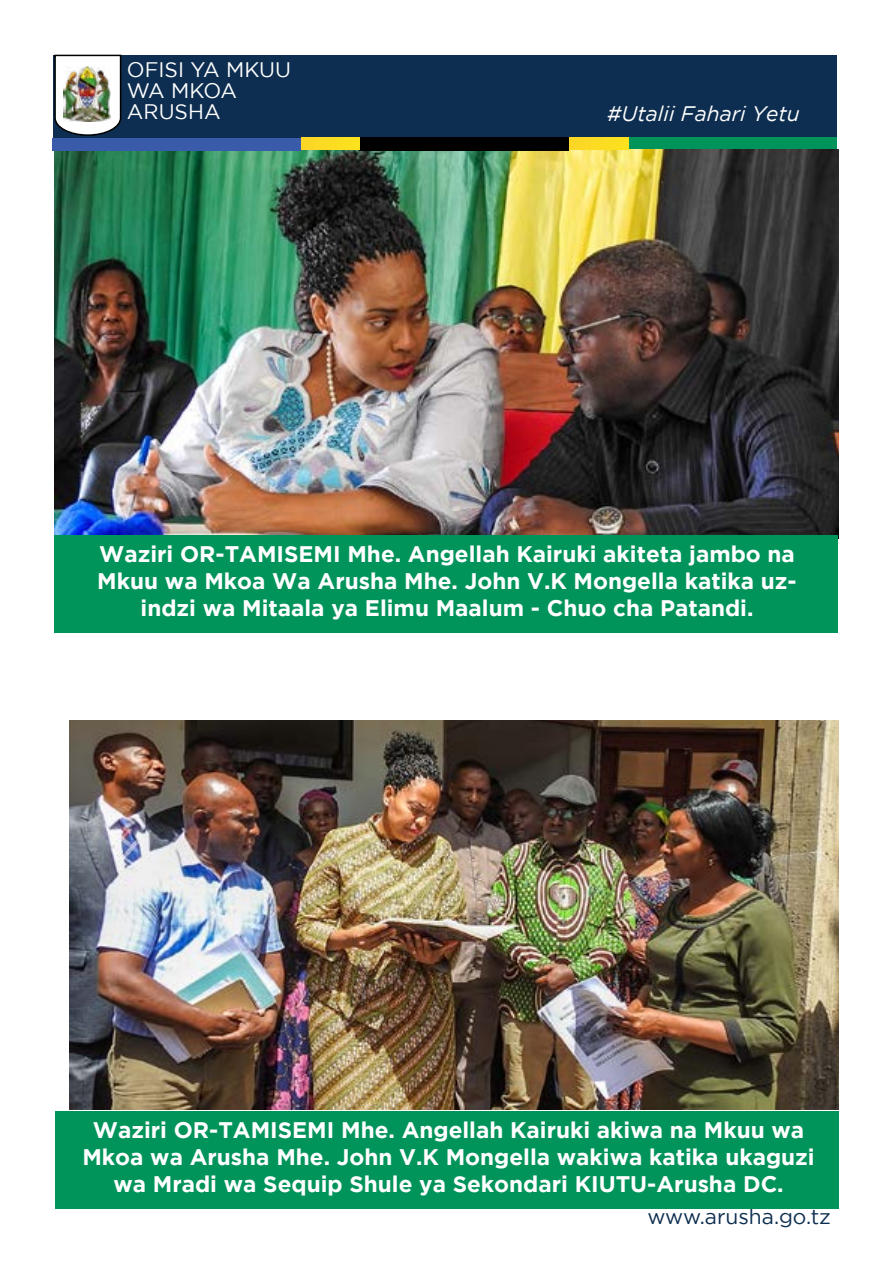
<style>
.page{position:relative;width:893px;height:1263px;background:#fff}
.page>*{position:absolute;margin:0;border:0;box-sizing:border-box;transform-origin:0 0}
.t1{font:700 22.5px/27px "Gotham";color:#fff;text-align:center}
.t2{font:21px/21px "Gotham";color:#fff}
.t3{font:italic 21px "Gotham";color:#fff}
.t4{font:21px "Gotham";color:#0d2e50}
</style>
<div class="page">
<img style="left:54px;top:150px;width:785px;height:388px">
<div style="left:53px;top:55px;width:784px;height:82px;background:#0d2e50"></div>
<div style="left:52px;top:138px;width:249px;height:12px;background:#3a5ba9"></div>
<div style="left:359px;top:137px;width:210px;height:13px;background:#000"></div>
<div style="left:627px;top:138px;width:210px;height:11px;background:#00945a"></div>
<div style="left:301px;top:138px;width:59px;height:11px;background:#fcdc23"></div>
<div style="left:570px;top:138px;width:58px;height:11px;background:#fcdc23"></div>
<svg style="left:54px;top:54px;width:68px;height:82px;background:#bec2c6"></svg>
<img style="left:63px;top:67px;width:48px;height:54px">
<div style="left:54px;top:535px;width:783px;height:98px;background:#00945a"></div>
<div style="left:56px;top:1111px;width:783px;height:98px;background:#00945a"></div>
<img style="left:69px;top:720px;width:770px;height:389px">
<p class="t2" style="left:127px;top:59px;width:166px">OFISI YA MKUU<br>WA MKOA<br>ARUSHA</p>
<p class="t3" style="left:607px;top:102px;width:194px">#Utalii Fahari Yetu</p>
<p class="t1" style="left:97px;top:540px;width:701px">Waziri OR-TAMISEMI Mhe. Angellah Kairuki akiteta jambo na<br>Mkuu wa Mkoa Wa Arusha Mhe. John V.K Mongella katika uz&shy;indzi wa Mitaala ya Elimu Maalum - Chuo cha Patandi.</p>
<p class="t1" style="left:82px;top:1116px;width:734px">Waziri OR-TAMISEMI Mhe. Angellah Kairuki akiwa na Mkuu wa<br>Mkoa wa Arusha Mhe. John V.K Mongella wakiwa katika ukaguzi wa Mradi wa Sequip Shule ya Sekondari KIUTU-Arusha DC.</p>
<p class="t4" style="left:647px;top:1205px;width:185px">www.arusha.go.tz</p>
</div>
